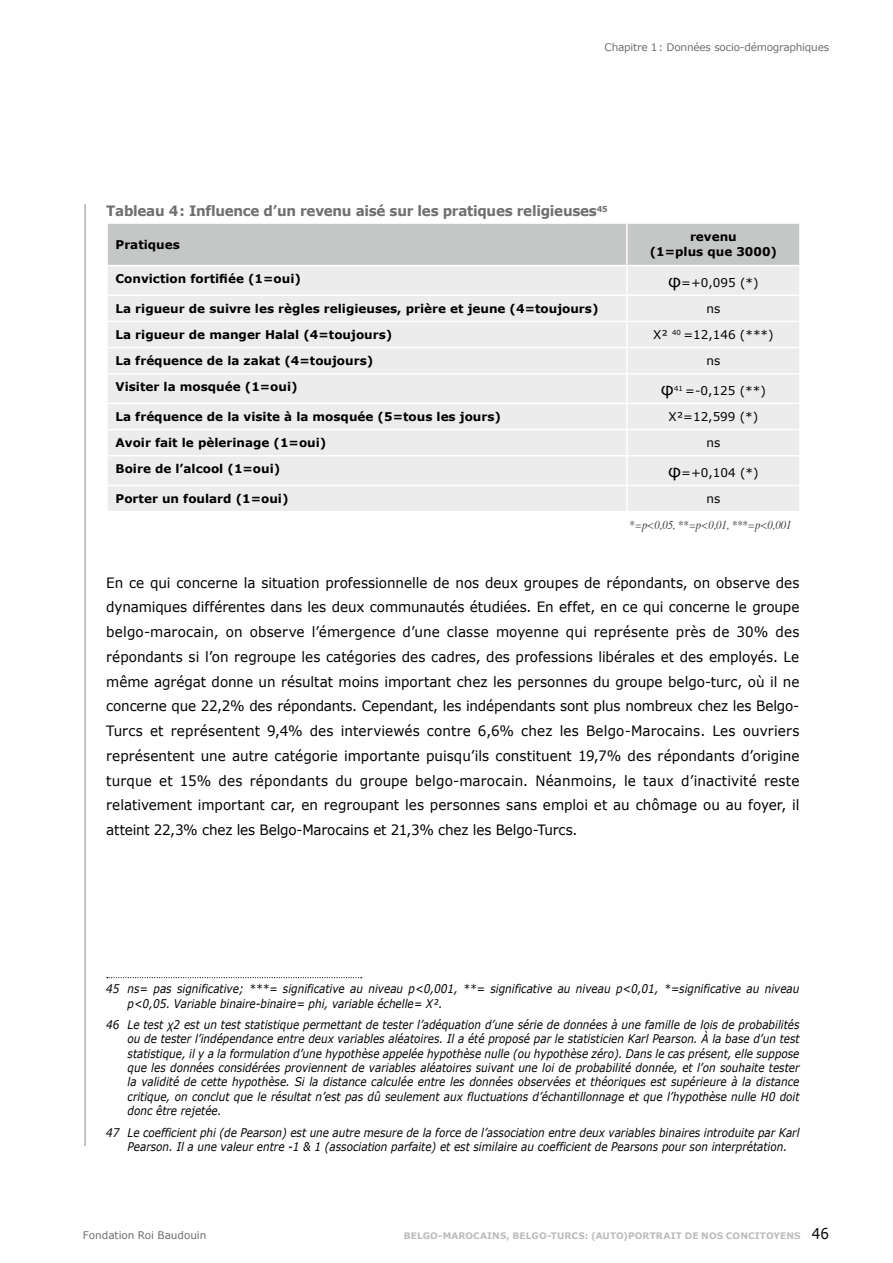
<style>
.page{position:relative;width:893px;height:1263px;background:#fff}
.page>*{position:absolute;margin:0;border:0;box-sizing:border-box;transform-origin:0 0}
.t1{font:16.5px "Verdana";color:#000}
.t2{font:14.25px/24.8px "Verdana";letter-spacing:-.015em;color:#000;text-align:justify;scale:.95 1}
.t3{font:700 14.25px "Verdana";color:#6f6f6e;scale:.95 1}
.t4{font:italic 12px/14.4px "Verdana";color:#000;scale:.87 1}
.t5{font:700 12px/15px "Verdana";color:#000;text-align:center}
.t6{font:12px "Verdana";color:#000}
.t7{font:italic 12px "Times";letter-spacing:-.01em;color:#3b3b3a;scale:.9 1}
.t8{font:10.5px "Verdana";letter-spacing:-.02em;color:#6f6f6e}
.t9{font:700 9px "Verdana";letter-spacing:.01em;color:#bbbcbd}
.s1{font-size:16.5px}
.s2{font-weight:400;font-size:15px;color:#000}
</style>
<div class="page">
<hr style="left:85px;top:204px;width:1px;height:947px;background:#878786">
<div style="left:108px;top:224px;width:691px;height:41px;background:#c5c6c6"></div>
<div style="left:108px;top:266px;width:691px;height:245px;background:#ececed"></div>
<hr style="left:626px;top:224px;width:2px;height:41px;background:#fff">
<hr style="left:626px;top:266px;width:2px;height:28px;background:#fff">
<hr style="left:106px;top:294px;width:521px;height:2px;background:#fff">
<hr style="left:627px;top:294px;width:174px;height:2px;background:#fff">
<hr style="left:626px;top:296px;width:2px;height:25px;background:#fff">
<hr style="left:106px;top:321px;width:521px;height:1px;background:#fff">
<hr style="left:627px;top:321px;width:174px;height:1px;background:#fff">
<hr style="left:626px;top:322px;width:2px;height:25px;background:#fff">
<hr style="left:106px;top:347px;width:521px;height:1px;background:#fff">
<hr style="left:627px;top:347px;width:174px;height:1px;background:#fff">
<hr style="left:626px;top:348px;width:2px;height:25px;background:#fff">
<hr style="left:106px;top:373px;width:521px;height:1px;background:#fff">
<hr style="left:627px;top:373px;width:174px;height:1px;background:#fff">
<hr style="left:626px;top:374px;width:2px;height:29px;background:#fff">
<hr style="left:106px;top:403px;width:521px;height:1px;background:#fff">
<hr style="left:627px;top:403px;width:174px;height:1px;background:#fff">
<hr style="left:626px;top:404px;width:2px;height:25px;background:#fff">
<hr style="left:106px;top:429px;width:521px;height:1px;background:#fff">
<hr style="left:627px;top:429px;width:174px;height:1px;background:#fff">
<hr style="left:626px;top:430px;width:2px;height:25px;background:#fff">
<hr style="left:106px;top:455px;width:521px;height:1px;background:#fff">
<hr style="left:627px;top:455px;width:174px;height:1px;background:#fff">
<hr style="left:626px;top:456px;width:2px;height:29px;background:#fff">
<hr style="left:106px;top:485px;width:521px;height:1px;background:#fff">
<hr style="left:627px;top:485px;width:174px;height:1px;background:#fff">
<hr style="left:626px;top:486px;width:2px;height:25px;background:#fff">
<svg style="left:107px;top:977px;width:255px;height:1px"></svg>
<div style="left:73px;top:1146px;width:21px;height:117px;background:#fff"></div>
<p class="t8" style="left:605px;top:40px;width:226px">Chapitre 1: Données socio-démographiques</p>
<p class="t3" style="left:106px;top:201px;width:561px">Tableau 4: Influence d’un revenu aisé sur les pratiques religieuses<sup>45</sup> <sup>46</sup> <sup>47</sup></p>
<p class="t5" style="left:116px;top:237px;width:65px">Pratiques</p>
<p class="t5" style="left:650px;top:229px;width:129px">revenu<br>(1=plus que 3000)</p>
<p class="t5" style="left:116px;top:271px;width:187px">Conviction fortifiée (1=oui)</p>
<p class="t6" style="left:668px;top:274px;width:92px"><span class="s1">φ</span>=+0,095 (*)</p>
<p class="t5" style="left:116px;top:301px;width:484px">La rigueur de suivre les règles religieuses, prière et jeune (4=toujours)</p>
<p class="t6" style="left:706px;top:300px;width:15px">ns</p>
<p class="t5" style="left:116px;top:327px;width:278px">La rigueur de manger Halal (4=toujours)</p>
<p class="t6" style="left:653px;top:326px;width:122px">X² <sup>40</sup> =12,146 (***)</p>
<p class="t5" style="left:116px;top:353px;width:259px">La fréquence de la zakat (4=toujours)</p>
<p class="t6" style="left:706px;top:353px;width:15px">ns</p>
<p class="t5" style="left:116px;top:379px;width:184px">Visiter la mosquée (1=oui)</p>
<h1 class="t1" style="left:661px;top:378px;width:15px">φ</h1>
<p class="t6" style="left:674px;top:382px;width:93px"><sup>41</sup> =-0,125 (**)</p>
<p class="t5" style="left:116px;top:409px;width:387px">La fréquence de la visite à la mosquée (5=tous les jours)</p>
<p class="t6" style="left:668px;top:408px;width:91px">X²=12,599 (*)</p>
<p class="t5" style="left:116px;top:435px;width:212px">Avoir fait le pèlerinage (1=oui)</p>
<p class="t6" style="left:706px;top:435px;width:15px">ns</p>
<p class="t5" style="left:116px;top:461px;width:166px">Boire de l’alcool (1=oui)</p>
<p class="t6" style="left:668px;top:464px;width:92px"><span class="s1">φ</span>=+0,104 (*)</p>
<p class="t5" style="left:116px;top:491px;width:174px">Porter un foulard (1=oui)</p>
<p class="t6" style="left:706px;top:490px;width:15px">ns</p>
<p class="t7" style="left:630px;top:518px;width:181px">*=p&lt;0,05, **=p&lt;0,01, ***=p&lt;0,001</p>
<p class="t2" style="left:106px;top:570px;width:731px">En ce qui concerne la situation professionnelle de nos deux groupes de répondants, on observe des dynamiques différentes dans les deux communautés étudiées. En effet, en ce qui concerne le groupe belgo-marocain, on observe l’émergence d’une classe moyenne qui représente près de 30% des répondants si l’on regroupe les catégories des cadres, des professions libérales et des employés. Le même agrégat donne un résultat moins important chez les personnes du groupe belgo-turc, où il ne concerne que 22,2% des répondants. Cependant, les indépendants sont plus nombreux chez les Belgo-Turcs et représentent 9,4% des interviewés contre 6,6% chez les Belgo-Marocains. Les ouvriers représentent une autre catégorie importante puisqu’ils constituent 19,7% des répondants d’origine turque et 15% des répondants du groupe belgo-marocain. Néanmoins, le taux d’inactivité reste relativement important car, en regroupant les personnes sans emploi et au chômage ou au foyer, il atteint 22,3% chez les Belgo-Marocains et 21,3% chez les Belgo-Turcs.</p>
<p class="t4" style="left:128px;top:981px;width:774px;text-indent:-21px">45 ns= pas significative; ***= significative au niveau p&lt;0,001, **= significative au niveau p&lt;0,01, *=significative au niveau p&lt;0,05. Variable binaire-binaire= phi, variable échelle= X².</p>
<p class="t4" style="left:128px;top:1017px;width:774px;text-align:justify;text-indent:-21px">46 Le test χ2 est un test statistique permettant de tester l’adéquation d’une série de données à une famille de lois de probabilités ou de tester l’indépendance entre deux variables aléatoires. Il a été proposé par le statisticien Karl Pearson. À la base d’un test statistique, il y a la formulation d’une hypothèse appelée hypothèse nulle (ou hypothèse zéro). Dans le cas présent, elle suppose que les données considérées proviennent de variables aléatoires suivant une loi de probabilité donnée, et l’on souhaite tester la validité de cette hypothèse. Si la distance calculée entre les données observées et théoriques est supérieure à la distance critique, on conclut que le résultat n’est pas dû seulement aux fluctuations d’échantillonnage et que l’hypothèse nulle H0 doit donc être rejetée.</p>
<p class="t4" style="left:128px;top:1125px;width:774px;text-indent:-21px">47 Le coefficient phi (de Pearson) est une autre mesure de la force de l’association entre deux variables binaires introduite par Karl<br>Pearson. Il a une valeur entre -1 &amp; 1 (association parfaite) et est similaire au coefficient de Pearsons pour son interprétation.</p>
<p class="t8" style="left:83px;top:1228px;width:125px">Fondation Roi Baudouin</p>
<p class="t9" style="left:404px;top:1230px;width:427px">BELGO-MAROCAINS, BELGO-TURCS: (AUTO)PORTRAIT DE NOS CONCITOYENS <span class="s2">46</span></p>
</div>
